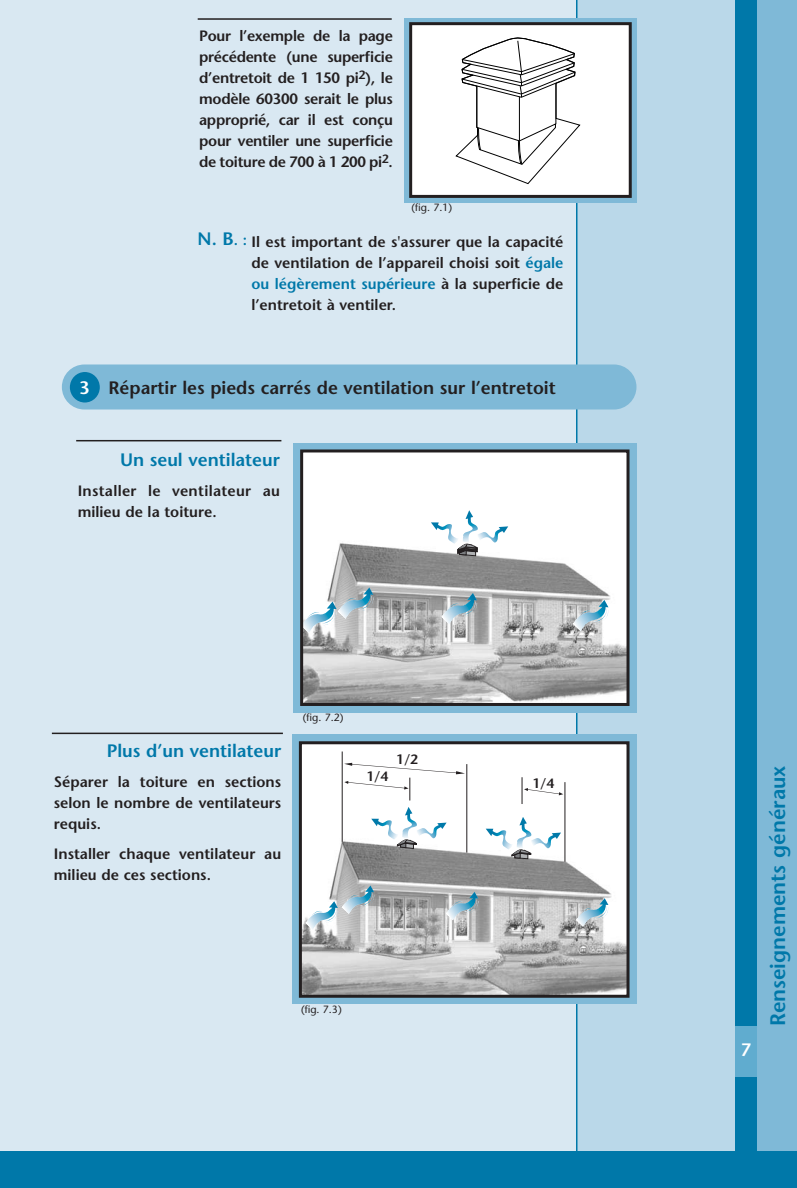
<style>
.page{position:relative;width:797px;height:1188px;background:#fff}
.page>*{position:absolute;margin:0;border:0;box-sizing:border-box;transform-origin:0 0}
.t1{font:600 21px "Stone Sans";color:#0078a9}
.t2{font:600 18px "Stone Sans";color:#231f20}
.t3{font:600 18px "Stone Sans";color:#0078a9}
.t4{font:600 18px "Stone Sans";color:#fff}
.t5{font:600 15px/21px "Stone Sans";color:#231f20;text-align:justify}
.t6{font:600 15px/21px "Stone Sans";letter-spacing:.02em;color:#231f20}
.t7{font:600 13.5px "Stone Sans";color:#231f20}
.t8{font:10.5px "Stone Sans";color:#231f20}
.s1{font-size:15px}
.s2{color:#0078a9}
.s3{color:#fff}
</style>
<div class="page">
<div style="left:0;top:0;width:796px;height:1154px;background:#d9e8f2"></div>
<div style="left:576px;top:0;width:159px;height:1151px;background:#bad8e9"></div>
<div style="left:756px;top:0;width:40px;height:1188px;background:#7fb9d7"></div>
<div style="left:735px;top:0;width:21px;height:1026px;background:#0078a9"></div>
<div style="left:735px;top:1026px;width:21px;height:53px;background:#60accf"></div>
<div style="left:735px;top:1077px;width:21px;height:111px;background:#0078a9"></div>
<div style="left:0;top:1151px;width:796px;height:37px;background:#0078a9"></div>
<div style="left:404px;top:18px;width:232px;height:184px;background:#7fb9d7"></div>
<div style="left:410px;top:24px;width:220px;height:172px;background:#fff"></div>
<svg style="left:455px;top:37px;width:126px;height:147px"></svg>
<div style="left:409px;top:22px;width:222px;height:176px;border:3px solid #231f20"></div>
<hr style="left:198px;top:18px;width:194px;height:2px;background:#231f20">
<div style="left:62px;top:364px;width:574px;height:46px;background:#7fb9d7;border-radius:22px"></div>
<div style="left:70px;top:372px;width:30px;height:31px;background:#0078a9;border-radius:50%"></div>
<div style="left:293px;top:443px;width:343px;height:270px;background:#7fb9d7"></div>
<div style="left:301px;top:451px;width:327px;height:253px;background:#fff"></div>
<img style="left:304px;top:543px;width:321px;height:159px">
<svg style="left:441px;top:600px;width:36px;height:24px"></svg>
<svg style="left:304px;top:594px;width:69px;height:39px"></svg>
<svg style="left:572px;top:607px;width:36px;height:24px"></svg>
<svg style="left:431px;top:510px;width:77px;height:46px"></svg>
<div style="left:300px;top:449px;width:329px;height:257px;border:3px solid #231f20"></div>
<hr style="left:76px;top:440px;width:205px;height:1px;background:#231f20">
<hr style="left:52px;top:733px;width:231px;height:1px;background:#231f20">
<div style="left:291px;top:734px;width:345px;height:270px;background:#7fb9d7"></div>
<div style="left:300px;top:743px;width:328px;height:253px;background:#fff"></div>
<img style="left:303px;top:776px;width:322px;height:218px">
<hr style="left:342px;top:752px;width:1px;height:90px;background:#231f20">
<hr style="left:466px;top:764px;width:1px;height:89px;background:#231f20">
<hr style="left:564px;top:782px;width:1px;height:80px;background:#231f20">
<svg style="left:521px;top:777px;width:42px;height:27px"></svg>
<svg style="left:344px;top:763px;width:121px;height:38px"></svg>
<svg style="left:371px;top:807px;width:75px;height:42px"></svg>
<svg style="left:485px;top:817px;width:76px;height:42px"></svg>
<svg style="left:305px;top:892px;width:69px;height:38px"></svg>
<svg style="left:576px;top:905px;width:32px;height:22px"></svg>
<svg style="left:446px;top:898px;width:32px;height:22px"></svg>
<div style="left:299px;top:741px;width:330px;height:257px;border:3px solid #231f20"></div>
<div style="left:401px;top:759px;width:18px;height:7px;background:#fff"></div>
<div style="left:372px;top:773px;width:19px;height:9px;background:#fff"></div>
<div style="left:534px;top:781px;width:16px;height:7px;background:#fff"></div>
<p class="t5" style="left:199px;top:26px;width:195px">Pour l’exemple de la page précédente (une superficie d’entretoit de 1 150 pi<sup>2</sup>), le modèle 60300 serait le plus approprié, car il est conçu pour ventiler une superficie de toiture de 700 à 1 200 pi<sup>2</sup>.</p>
<p class="t8" style="left:411px;top:203px;width:42px">(fig. 7.1)</p>
<p class="t3" style="left:198px;top:232px;width:51px">N. B<span class="s1">. :</span></p>
<p class="t5" style="left:251px;top:233px;width:313px">Il est important de s'assurer que la capacité de ventilation de l’appareil choisi soit <span class="s2">égale ou légèrement supérieure</span> à la superficie de l’entretoit à ventiler.</p>
<p class="t2" style="left:79px;top:380px;width:477px"><span class="s3">3</span> Répartir les pieds carrés de ventilation sur l’entretoit</p>
<p class="t3" style="left:120px;top:453px;width:161px">Un seul ventilateur</p>
<p class="t6" style="left:78px;top:482px;width:204px">Installer le ventilateur au milieu de la toiture.</p>
<p class="t3" style="left:107px;top:744px;width:176px">Plus d’un ventilateur</p>
<p class="t5" style="left:54px;top:773px;width:229px">Séparer la toiture en sections selon le nombre de ventilateurs requis.</p>
<p class="t5" style="left:54px;top:845px;width:229px">Installer chaque ventilateur au milieu de ces sections.</p>
<p class="t8" style="left:303px;top:713px;width:42px">(fig. 7.2)</p>
<p class="t7" style="left:366px;top:771px;width:23px">1/4</p>
<p class="t7" style="left:396px;top:754px;width:23px">1/2</p>
<p class="t8" style="left:301px;top:1005px;width:42px">(fig. 7.3)</p>
<p class="t7" style="left:532px;top:778px;width:23px">1/4</p>
<p class="t4" style="left:740px;top:1043px;width:12px">7</p>
<h1 class="t1" style="left:769px;top:1026px;width:262px;rotate:-90deg">Renseignements généraux</h1>
</div>
